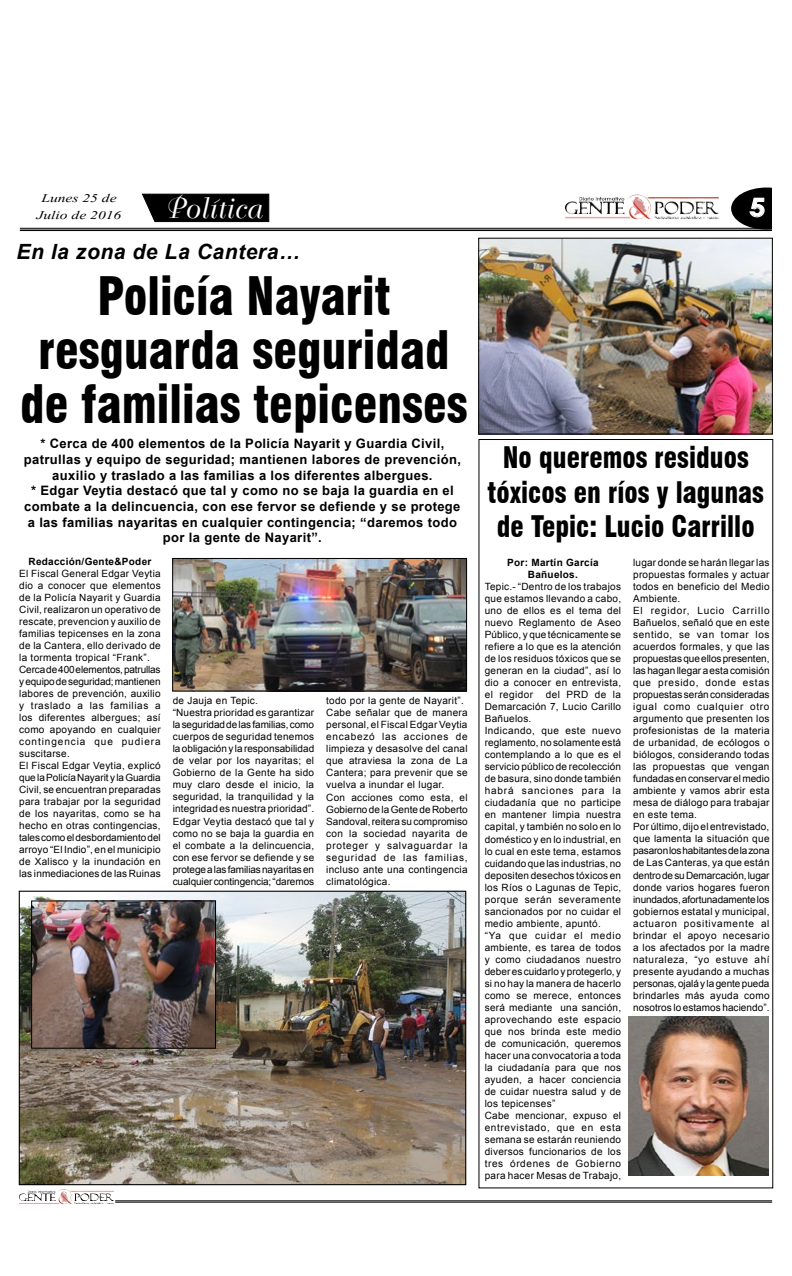
<style>
.page{position:relative;width:792px;height:1276px;background:#fff}
.page>*{position:absolute;margin:0;border:0;box-sizing:border-box;transform-origin:0 0}
.t1{font:900 condensed 51.8px/53.9px "Swiss 721 BT";color:#000;text-align:center;scale:.92 1}
.t2{font:900 condensed 29px/34.4px "Swiss 721 BT";color:#000;text-align:center;scale:.92 1}
.t3{font:28.4px "Bellevue";letter-spacing:.03em;color:#fff}
.t4{font:700 25.2px "Century Gothic";color:#fff;scale:1.14 1}
.t5{font:italic 700 21px "Arial";letter-spacing:.03em;color:#000}
.t6{font:14.6px/17.6px "Vijaya";color:#000;text-align:center;scale:1.32 1}
.t7{font:700 13px/15.6px "Arial";letter-spacing:.03em;color:#000;text-align:center}
.t8{font:10px/12px "Arial";letter-spacing:.03em;color:#000}
.t9{font:700 10px/12px "Arial";letter-spacing:.03em;color:#000;text-align:center}
</style>
<div class="page">
<img style="left:633px;top:215px;width:15px;height:2px">
<svg style="left:731px;top:187px;width:41px;height:41px"></svg>
<hr style="left:20px;top:228px;width:752px;height:1px;background:#000">
<hr style="left:20px;top:229px;width:752px;height:2px;background:#000">
<img style="left:627px;top:195px;width:23px;height:20px">
<svg style="left:141px;top:193px;width:129px;height:30px"></svg>
<hr style="left:115px;top:1200px;width:657px;height:1px;background:#000">
<hr style="left:115px;top:1201px;width:657px;height:1px;background:#000">
<img style="left:57px;top:1189px;width:15px;height:12px">
<img style="left:21px;top:892px;width:443px;height:291px">
<div style="left:19px;top:890px;width:447px;height:295px;border:1px solid #000"></div>
<img style="left:480px;top:240px;width:291px;height:192px">
<div style="left:478px;top:238px;width:295px;height:196px;border:1px solid #000"></div>
<img style="left:174px;top:560px;width:291px;height:129px">
<div style="left:172px;top:558px;width:295px;height:133px;border:1px solid #000"></div>
<img style="left:33px;top:902px;width:181px;height:144px">
<div style="left:31px;top:900px;width:185px;height:148px;border:1px solid #000"></div>
<img style="left:629px;top:1016px;width:139px;height:159px">
<h3 class="t6" style="left:37px;top:187px;width:66px">Lunes 25 de<br>Julio de 2016</h3>
<h3 class="t3" style="left:164px;top:192px;width:98px">Política</h3>
<h3 class="t5" style="left:16px;top:238px;width:285px">En la zona de La Cantera…</h3>
<h1 class="t1" style="left:20px;top:269px;width:488px">Policía Nayarit resguarda seguridad de familias tepicenses</h1>
<p class="t7" style="left:24px;top:436px;width:439px">* Cerca de 400 elementos de la Policía Nayarit y Guardia Civil, patrullas y equipo de seguridad; mantienen labores de prevención, auxilio y traslado a las familias a los diferentes albergues.<br>* Edgar Veytia destacó que tal y como no se baja la guardia en el combate a la delincuencia, con ese fervor se defiende y se protege a las familias nayaritas en cualquier contingencia; “daremos todo por la gente de Nayarit”.</p>
<p class="t9" style="left:29px;top:555px;width:124px">Redacción/Gente&amp;Poder</p>
<p class="t8" style="left:19px;top:567px;width:143px">El Fiscal General Edgar Veytia dio a conocer que elementos de la Policía Nayarit y Guardia<br>Civil, realizaron un operativo de rescate, prevencion y auxilio de familias tepicenses en la zona de la Cantera, ello derivado de la tormenta tropical “Frank”.<br>Cerca de 400 elementos, patrullas y equipo de seguridad; mantienen labores de prevención, auxilio y traslado a las familias a los diferentes albergues; así como apoyando en cualquier contingencia que pudiera suscitarse.<br>El Fiscal Edgar Veytia, explicó que la Policía Nayarit y la Guardia<br>Civil, se encuentran preparadas para trabajar por la seguridad de los nayaritas, como se ha hecho en otras contingencias, tales como el desbordamiento del arroyo “El Indio”, en el municipio de Xalisco y la inundación en las inmediaciones de las Ruinas</p>
<p class="t8" style="left:173px;top:695px;width:143px">de Jauja en Tepic.<br>“Nuestra prioridad es garantizar la seguridad de las familias, como cuerpos de seguridad tenemos la obligación y la responsabilidad de velar por los nayaritas; el<br>Gobierno de la Gente ha sido muy claro desde el inicio, la seguridad, la tranquilidad y la integridad es nuestra prioridad”.<br>Edgar Veytia destacó que tal y como no se baja la guardia en el combate a la delincuencia, con ese fervor se defiende y se protege a las familias nayaritas en cualquier contingencia; “daremos</p>
<p class="t8" style="left:326px;top:695px;width:143px">todo por la gente de Nayarit”.<br>Cabe señalar que de manera personal, el Fiscal Edgar Veytia encabezó las acciones de limpieza y desasolve del canal que atraviesa la zona de La<br>Cantera; para prevenir que se vuelva a inundar el lugar.<br>Con acciones como esta, el<br>Gobierno de la Gente de Roberto<br>Sandoval, reitera su compromiso con la sociedad nayarita de proteger y salvaguardar la seguridad de las familias, incluso ante una contingencia climatológica.</p>
<h3 class="t4" style="left:749px;top:188px;width:16px">5</h3>
<h2 class="t2" style="left:488px;top:440px;width:302px">No queremos residuos tóxicos en ríos y lagunas de Tepic: Lucio Carrillo</h2>
<p class="t9" style="left:507px;top:557px;width:93px">Por: Martín García<br>Bañuelos.</p>
<p class="t8" style="left:485px;top:581px;width:138px">Tepic.- “Dentro de los trabajos que estamos llevando a cabo, uno de ellos es el tema del nuevo Reglamento de Aseo<br>Público, y que técnicamente se refiere a lo que es la atención de los residuos tóxicos que se generan en la ciudad”, así lo dio a conocer en entrevista, el regidor del PRD de la<br>Demarcación 7, Lucio Carillo<br>Bañuelos.<br>Indicando, que este nuevo reglamento, no solamente está contemplando a lo que es el servicio público de recolección de basura, sino donde también habrá sanciones para la ciudadanía que no participe en mantener limpia nuestra capital, y también no solo en lo doméstico y en lo industrial, en lo cual en este tema, estamos cuidando que las industrias, no depositen desechos tóxicos en los Ríos o Lagunas de Tepic, porque serán severamente sancionados por no cuidar el medio ambiente, apuntó.<br>“Ya que cuidar el medio ambiente, es tarea de todos y como ciudadanos nuestro deber es cuidarlo y protegerlo, y si no hay la manera de hacerlo como se merece, entonces será mediante una sanción, aprovechando este espacio que nos brinda este medio de comunicación, queremos hacer una convocatoria a toda la ciudadanía para que nos ayuden, a hacer conciencia de cuidar nuestra salud y de los tepicenses”<br>Cabe mencionar, expuso el entrevistado, que en esta semana se estarán reuniendo diversos funcionarios de los tres órdenes de Gobierno para hacer Mesas de Trabajo,</p>
<p class="t8" style="left:633px;top:556px;width:138px">lugar donde se harán llegar las propuestas formales y actuar todos en beneficio del Medio<br>Ambiente.<br>El regidor, Lucio Carrillo<br>Bañuelos, señaló que en este sentido, se van tomar los acuerdos formales, y que las propuestas que ellos presenten, las hagan llegar a esta comisión que presido, donde estas propuestas serán consideradas igual como cualquier otro argumento que presenten los profesionistas de la materia de urbanidad, de ecólogos o biólogos, considerando todas las propuestas que vengan fundadas en conservar el medio ambiente y vamos abrir esta mesa de diálogo para trabajar en este tema.<br>Por último, dijo el entrevistado, que lamenta la situación que pasaron los habitantes de la zona de Las Canteras, ya que están dentro de su Demarcación, lugar donde varios hogares fueron inundados, afortunadamente los gobiernos estatal y municipal, actuaron positivamente al brindar el apoyo necesario a los afectados por la madre naturaleza, “yo estuve ahí presente ayudando a muchas personas, ojalá y la gente pueda brindarles más ayuda como nosotros lo estamos haciendo”.</p>
</div>
